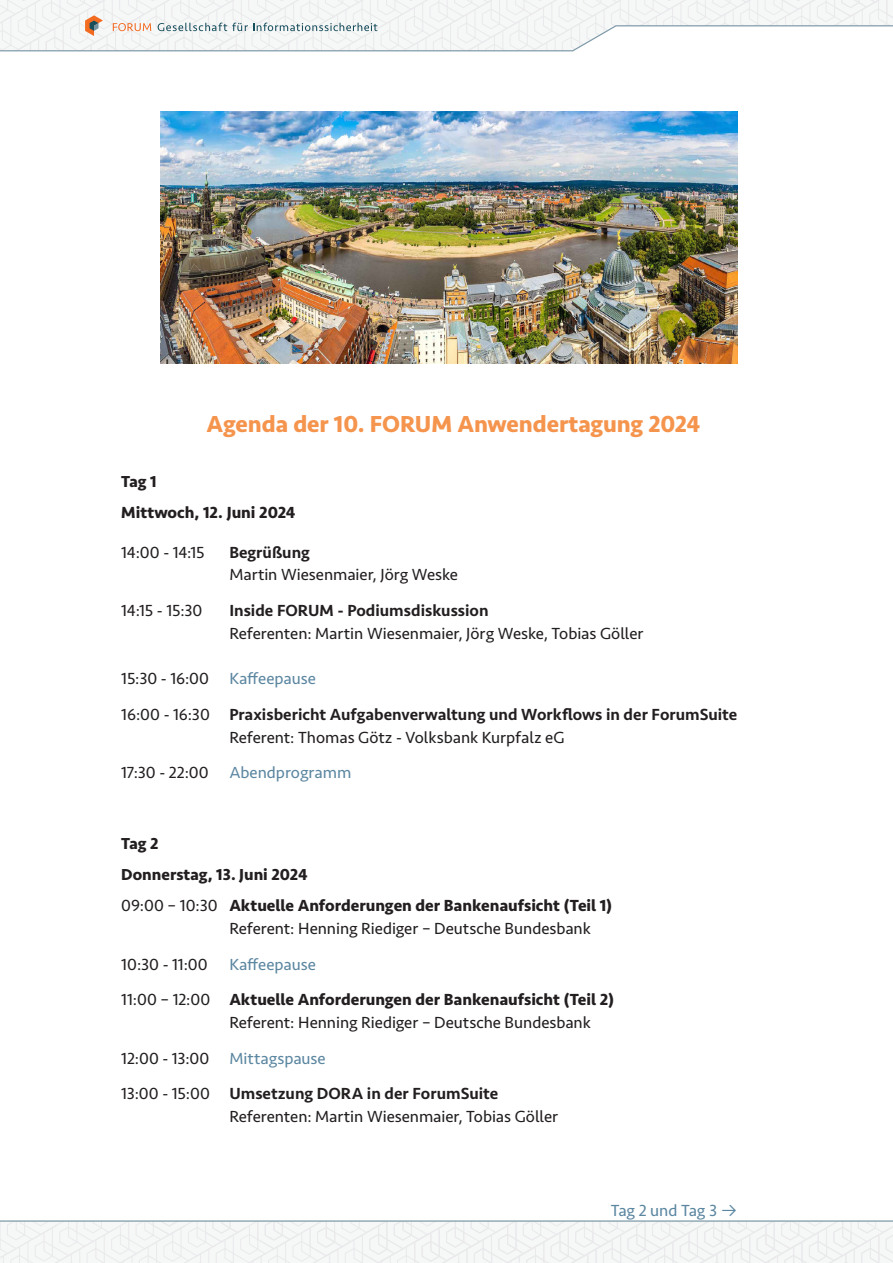
<style>
.page{position:relative;width:893px;height:1263px;background:#fff}
.page>*{position:absolute;margin:0;border:0;box-sizing:border-box;transform-origin:0 0}
.Betreffzeile{font:700 24px "Seravek";letter-spacing:-.005em;color:#f5944d}
.Standardtext{font:16.65px/22.6px "Seravek";color:#231f20}
.Standardtext-2{font:500 16.65px/22.6px "Seravek";color:#231f20}
.Standardtext-3{font:16.65px "Seravek";letter-spacing:-.005em;color:#5c87a1}
.Standardtext-4{font:700 16.65px "Seravek";color:#231f20}
.Betreffzeile-2{font:700 16.5px "Seravek";letter-spacing:-.005em;color:#231f20}
.s1{font-weight:500}
.s2{color:#5c87a1}
.s3{font-weight:400}
.s4{color:#231f20}
.s5{font-weight:700}
</style>
<div class="page">
<svg style="left:0;top:1222px;width:893px;height:41px"></svg>
<hr style="left:0;top:1220px;width:893px;height:2px;background:#7d99a8">
<svg style="left:0;top:0;width:893px;height:52px"></svg>
<img style="left:161px;top:111px;width:576px;height:253px">
<p class="Betreffzeile" style="left:206px;top:410px;width:495px">Agenda der 10. FORUM Anwendertagung 2024</p>
<p class="Betreffzeile-2" style="left:121px;top:471px;width:37px">Tag 1</p>
<p class="Standardtext-4" style="left:121px;top:502px;width:176px">Mittwoch, 12. Juni 2024</p>
<p class="Standardtext" style="left:121px;top:541px;width:85px">14:00 - 14:15</p>
<p class="Standardtext" style="left:229px;top:541px;width:230px"><span class="s1">Begrüßung<br></span>Martin Wiesenmaier, Jörg Weske</p>
<p class="Standardtext" style="left:121px;top:599px;width:83px">14:15 - 15:30</p>
<p class="Standardtext" style="left:229px;top:599px;width:416px"><span class="s1">Inside FORUM - Podiumsdiskussion<br></span>Referenten: Martin Wiesenmaier, Jörg Weske, Tobias Göller</p>
<p class="Standardtext" style="left:121px;top:667px;width:196px">15:30 - 16:00 <span class="s2">Kaffeepause</span></p>
<p class="Standardtext-2" style="left:229px;top:703px;width:509px;text-indent:-108px"><span class="s3">16:00 - 16:30</span> Praxisbericht Aufgabenverwaltung und Workflows in der ForumSuite<br><span class="s3">Referent: Thomas Götz - Volksbank Kurpfalz eG</span></p>
<p class="Standardtext-3" style="left:121px;top:763px;width:232px"><span class="s4">17:30 - 22:00</span> Abendprogramm</p>
<p class="Betreffzeile-2" style="left:121px;top:833px;width:39px">Tag 2</p>
<p class="Betreffzeile-2" style="left:121px;top:864px;width:188px">Donnerstag, 13. Juni 2024</p>
<p class="Standardtext" style="left:229px;top:895px;width:384px;text-indent:-108px">09:00 – 10:30 <span class="s5">Aktuelle Anforderungen der Bankenaufsicht (Teil 1)<br></span>Referent: Henning Riediger – Deutsche Bundesbank</p>
<p class="Standardtext" style="left:121px;top:953px;width:88px">10:30 - 11:00</p>
<p class="Standardtext-3" style="left:229px;top:954px;width:88px">Kaffeepause</p>
<p class="Standardtext" style="left:229px;top:989px;width:386px;text-indent:-108px">11:00 – 12:00 <span class="s5">Aktuelle Anforderungen der Bankenaufsicht (Teil 2)<br></span>Referent: Henning Riediger – Deutsche Bundesbank</p>
<p class="Standardtext-3" style="left:121px;top:1048px;width:206px"><span class="s4">12:00 - 13:00</span> Mittagspause</p>
<p class="Standardtext" style="left:229px;top:1083px;width:330px;text-indent:-108px">13:00 - 15:00 <span class="s1">Umsetzung DORA in der ForumSuite<br></span>Referenten: Martin Wiesenmaier, Tobias Göller</p>
<p class="Standardtext-3" style="left:611px;top:1200px;width:128px">Tag 2 und Tag 3 •</p>
</div>
